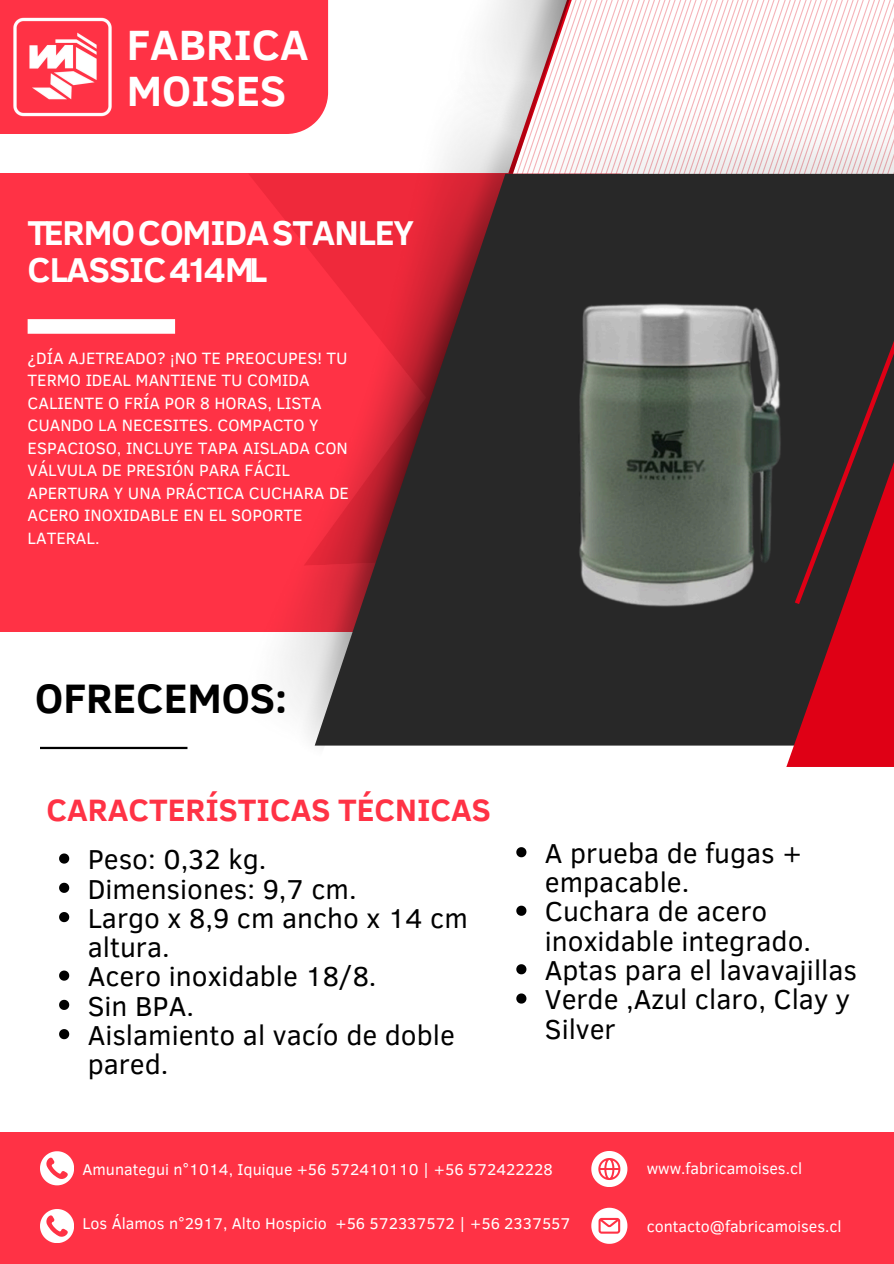
<style>
.page{position:relative;width:894px;height:1264px;background:#fff}
.page>*{position:absolute;margin:0;border:0;box-sizing:border-box;transform-origin:0 0}
.t1{font:700 43.35px/46.2px "Clear Sans";color:#fff}
.t2{font:700 42.15px "Clear Sans";color:#000}
.t3{font:700 35.4px/37.2px "Clear Sans";letter-spacing:-.025em;color:#fff}
.t4{font:700 31.65px "Clear Sans";color:#ff3245}
.t5{font:28.05px/29.2px "Clear Sans";color:#000}
.t6{font:16.8px/22.5px "Clear Sans";color:#fff}
.t7{font:16.05px "Clear Sans";color:#fff}
</style>
<div class="page">
<div style="left:0;top:174px;width:508px;height:457px;background:#ff3245"></div>
<img style="left:210px;top:45px;width:333px;height:701px">
<img style="left:314px;top:174px;width:476px;height:571px">
<div style="left:0;top:1132px;width:893px;height:131px;background:#ff3245"></div>
<div style="left:0;top:0;width:328px;height:134px;background:#ff3245"></div>
<img style="left:13px;top:17px;width:99px;height:100px">
<svg style="left:786px;top:241px;width:107px;height:526px;background:#a40d1c"></svg>
<svg style="left:790px;top:0;width:103px;height:609px;background:#523b3d"></svg>
<img style="left:412px;top:0;width:333px;height:143px">
<img style="left:508px;top:58px;width:385px;height:116px">
<div style="left:28px;top:319px;width:147px;height:15px;background:#fff"></div>
<hr style="left:40px;top:746px;width:147px;height:3px;background:#000">
<svg style="left:40px;top:1151px;width:34px;height:33px"></svg>
<svg style="left:40px;top:1209px;width:34px;height:33px"></svg>
<svg style="left:591px;top:1151px;width:36px;height:35px"></svg>
<svg style="left:591px;top:1207px;width:36px;height:36px"></svg>
<svg style="left:59px;top:853px;width:10px;height:10px"></svg>
<svg style="left:59px;top:882px;width:10px;height:10px"></svg>
<svg style="left:59px;top:912px;width:10px;height:10px"></svg>
<svg style="left:59px;top:970px;width:10px;height:10px"></svg>
<svg style="left:59px;top:999px;width:10px;height:10px"></svg>
<svg style="left:59px;top:1029px;width:10px;height:10px"></svg>
<svg style="left:516px;top:847px;width:10px;height:10px"></svg>
<svg style="left:516px;top:905px;width:10px;height:10px"></svg>
<svg style="left:516px;top:964px;width:10px;height:10px"></svg>
<svg style="left:516px;top:993px;width:10px;height:10px"></svg>
<p class="t1" style="left:127px;top:20px;width:183px">FABRICA<br>MOISES</p>
<p class="t3" style="left:28px;top:212px;width:388px">TERMOCOMIDASTANLEY<br>CLASSIC414ML</p>
<p class="t6" style="left:28px;top:345px;width:323px">¿DÍA AJETREADO? ¡NO TE PREOCUPES! TU<br>TERMO IDEAL MANTIENE TU COMIDA<br>CALIENTE O FRÍA POR 8 HORAS, LISTA<br>CUANDO LA NECESITES. COMPACTO Y<br>ESPACIOSO, INCLUYE TAPA AISLADA CON<br>VÁLVULA DE PRESIÓN PARA FÁCIL<br>APERTURA Y UNA PRÁCTICA CUCHARA DE<br>ACERO INOXIDABLE EN EL SOPORTE<br>LATERAL.</p>
<h1 class="t2" style="left:35px;top:667px;width:253px">OFRECEMOS:</h1>
<p class="t4" style="left:46px;top:786px;width:446px">CARACTERÍSTICAS TÉCNICAS</p>
<p class="t5" style="left:88px;top:843px;width:180px">Peso: 0,32 kg.</p>
<p class="t5" style="left:88px;top:872px;width:270px">Dimensiones: 9,7 cm.</p>
<p class="t5" style="left:88px;top:901px;width:381px">Largo x 8,9 cm ancho x 14 cm altura.</p>
<p class="t5" style="left:88px;top:960px;width:290px">Acero inoxidable 18/8.</p>
<p class="t5" style="left:88px;top:989px;width:108px">Sin BPA.</p>
<p class="t5" style="left:88px;top:1018px;width:368px">Aislamiento al vacío de doble pared.</p>
<p class="t5" style="left:544px;top:837px;width:258px">A prueba de fugas + empacable.</p>
<p class="t5" style="left:544px;top:895px;width:268px">Cuchara de acero inoxidable integrado.</p>
<p class="t5" style="left:544px;top:954px;width:313px">Aptas para el lavavajillas</p>
<p class="t5" style="left:544px;top:983px;width:306px">Verde ,Azul claro, Clay y<br>Silver</p>
<p class="t7" style="left:82px;top:1157px;width:471px">Amunategui n°1014, Iquique +56 572410110 | +56 572422228</p>
<p class="t7" style="left:82px;top:1211px;width:489px">Los Álamos n°2917, Alto Hospicio +56 572337572 | +56 2337557</p>
<p class="t7" style="left:646px;top:1156px;width:157px">www.fabricamoises.cl</p>
<p class="t7" style="left:646px;top:1214px;width:196px">contacto@fabricamoises.cl</p>
</div>
